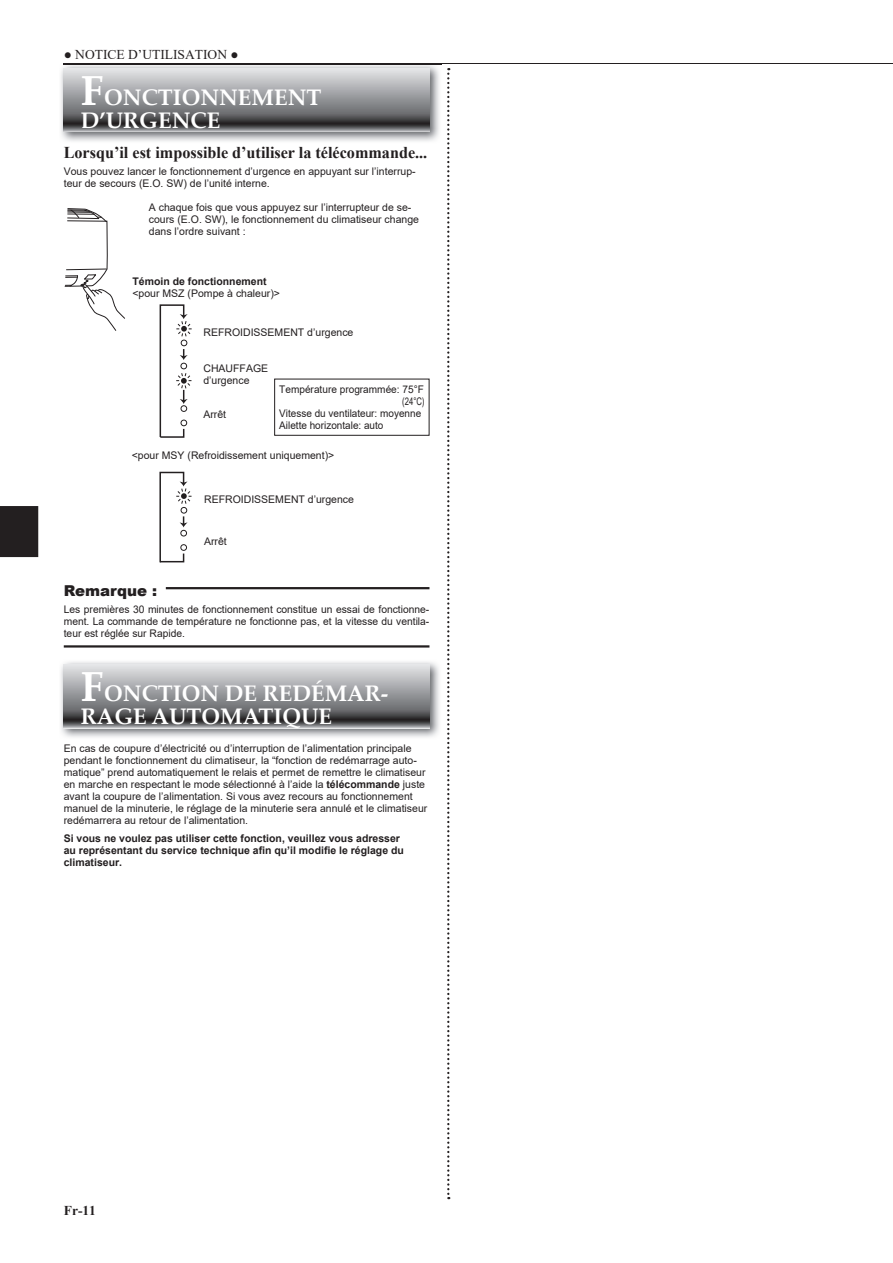
<style>
.page{position:relative;width:893px;height:1263px;background:#fff}
.page>*{position:absolute;margin:0;border:0;box-sizing:border-box;transform-origin:0 0}
.t1{font:700 22.5px/22.5px "Palatino Linotype";color:#fff}
.t2{font:700 16.5px "Times New Roman";color:#231f20}
.t3{font:900 15px "Arial";color:#231f20}
.t4{font:13.5px "Times New Roman";color:#231f20}
.t5{font:700 13.5px "Times New Roman";color:#231f20}
.t6{font:10.5px/12px "Arial";color:#231f20}
.t7{font:700 10.5px/12px "Arial";color:#231f20}
.t8{font:10.5px "Arial";color:#231f20;scale:.95 1}
.t9{font:10.5px "Arial";color:#231f20;scale:.96 1}
.t10{font:10.5px "Arial";color:#231f20;scale:.73 1}
.s1{font-size:42px}
.s2{font-weight:700}
</style>
<div class="page">
<div style="left:0;top:506px;width:38px;height:51px;background:#231f20"></div>
<hr style="left:64px;top:63px;width:829px;height:1px;background:#231f20">
<svg style="left:447px;top:68px;width:2px;height:1131px"></svg>
<img style="left:61px;top:63px;width:380px;height:78px">
<img style="left:64px;top:63px;width:377px;height:1px">
<svg style="left:64px;top:68px;width:365px;height:64px;background:#919295"></svg>
<div style="left:274px;top:379px;width:155px;height:57px;border:1px solid #231f20"></div>
<hr style="left:166px;top:587px;width:263px;height:2px;background:#231f20">
<hr style="left:64px;top:645px;width:365px;height:2px;background:#231f20">
<img style="left:61px;top:662px;width:378px;height:75px">
<svg style="left:64px;top:664px;width:365px;height:64px;background:#919295"></svg>
<svg style="left:64px;top:208px;width:61px;height:123px"></svg>
<svg style="left:159px;top:304px;width:33px;height:134px"></svg>
<svg style="left:159px;top:471px;width:33px;height:92px"></svg>
<p class="t4" style="left:64px;top:45px;width:176px">● NOTICE D’UTILISATION ●</p>
<h1 class="t1" style="left:81px;top:85px;width:242px"><span class="s1">F</span>ONCTIONNEMENT<br>D’URGENCE</h1>
<h2 class="t2" style="left:64px;top:141px;width:365px">Lorsqu’il est impossible d’utiliser la télécommande...</h2>
<p class="t6" style="left:64px;top:165px;width:353px">Vous pouvez lancer le fonctionnement d’urgence en appuyant sur l’interrup&shy;teur de secours (E.O. SW) de l’unité interne.</p>
<p class="t6" style="left:149px;top:201px;width:272px">A chaque fois que vous appuyez sur l’interrupteur de se&shy;cours (E.O. SW), le fonctionnement du climatiseur change dans l’ordre suivant :</p>
<p class="t7" style="left:132px;top:275px;width:136px">Témoin de fonctionnement</p>
<p class="t6" style="left:132px;top:287px;width:149px">&lt;pour MSZ (Pompe à chaleur)&gt;</p>
<p class="t6" style="left:203px;top:326px;width:151px">REFROIDISSEMENT d’urgence</p>
<p class="t6" style="left:203px;top:362px;width:66px">CHAUFFAGE d’urgence</p>
<p class="t6" style="left:203px;top:409px;width:24px">Arrêt</p>
<p class="t9" style="left:279px;top:382px;width:152px">Température programmée: 75°F</p>
<p class="t10" style="left:402px;top:394px;width:32px">(24°C)</p>
<p class="t8" style="left:279px;top:406px;width:151px">Vitesse du ventilateur: moyenne</p>
<p class="t8" style="left:279px;top:418px;width:111px">Ailette horizontale: auto</p>
<p class="t6" style="left:132px;top:449px;width:204px">&lt;pour MSY (Refroidissement uniquement)&gt;</p>
<p class="t6" style="left:204px;top:493px;width:151px">REFROIDISSEMENT d’urgence</p>
<p class="t6" style="left:204px;top:535px;width:24px">Arrêt</p>
<h3 class="t3" style="left:64px;top:579px;width:95px">Remarque :</h3>
<p class="t6" style="left:64px;top:603px;width:367px;text-align:justify">Les premières 30 minutes de fonctionnement constitue un essai de fonctionne&shy;ment. La commande de température ne fonctionne pas, et la vitesse du ventila&shy;teur est réglée sur Rapide.</p>
<h1 class="t1" style="left:81px;top:681px;width:309px"><span class="s1">F</span>ONCTION DE REDÉMAR-<br>RAGE AUTOMATIQUE</h1>
<p class="t6" style="left:64px;top:742px;width:365px">En cas de coupure d’électricité ou d’interruption de l’alimentation principale pendant le fonctionnement du climatiseur, la “fonction de redémarrage auto&shy;matique” prend automatiquement le relais et permet de remettre le climatiseur en marche en respectant le mode sélectionné à l’aide la <span class="s2">télécommande</span> juste avant la coupure de l’alimentation. Si vous avez recours au fonctionnement manuel de la minuterie, le réglage de la minuterie sera annulé et le climatiseur redémarrera au retour de l’alimentation.</p>
<p class="t7" style="left:64px;top:832px;width:342px">Si vous ne voulez pas utiliser cette fonction, veuillez vous adresser au représentant du service technique afin qu’il modifie le réglage du climatiseur.</p>
<p class="t5" style="left:64px;top:1200px;width:34px">Fr-11</p>
</div>
